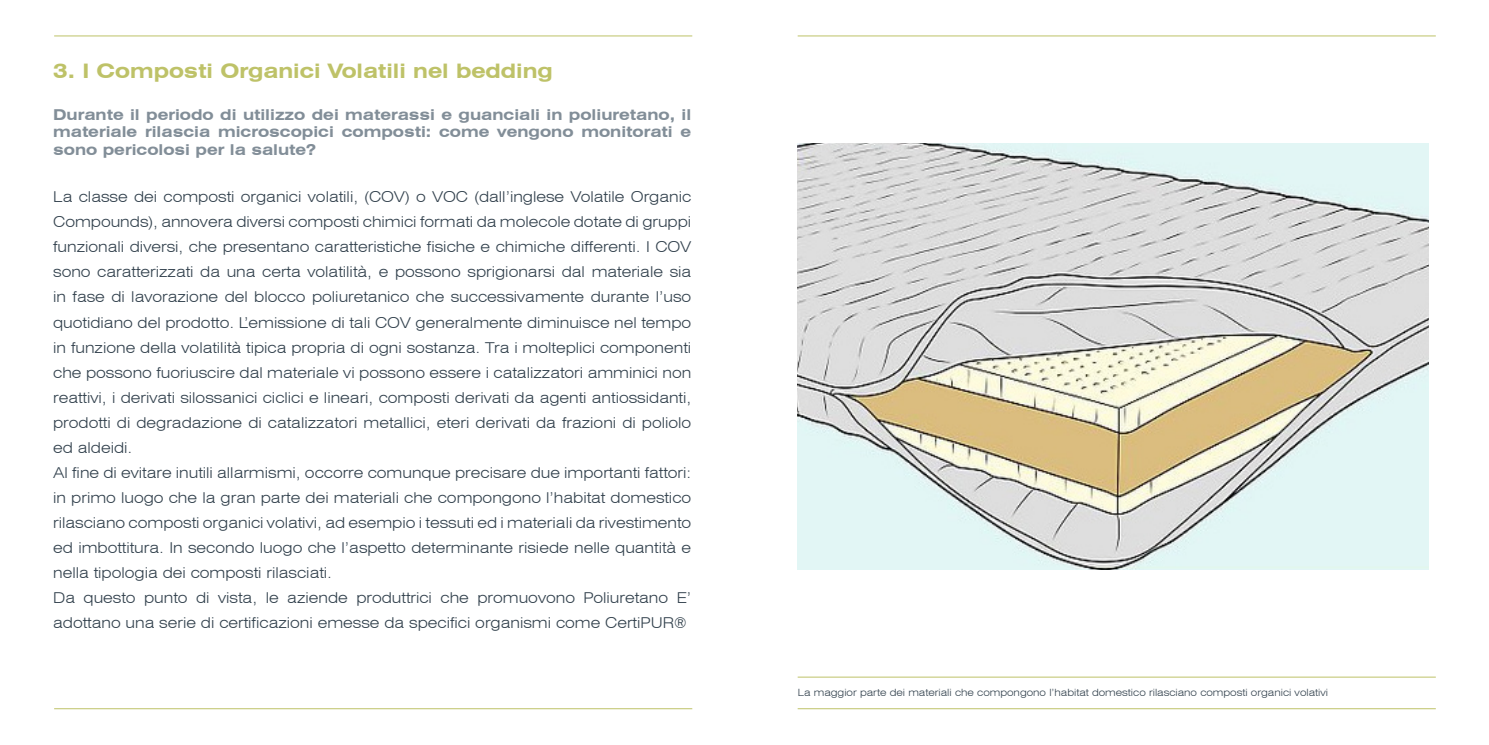
<style>
.page{position:relative;width:1489px;height:745px;background:#fff}
.page>*{position:absolute;margin:0;border:0;box-sizing:border-box;transform-origin:0 0}
.t1{font:700 expanded 20px "Swiss 721 BT";color:#bec268}
.t2{font:300 expanded 15px/25px "Swiss 721 BT";color:#32414d}
.t3{font:700 expanded 15px/17.5px "Swiss 721 BT";color:#828e98;text-align:justify}
.t4{font:300 expanded 10px "Swiss 721 BT";color:#32414d}
</style>
<div class="page">
<hr style="left:54px;top:35px;width:638px;height:1px;background:#bec268">
<hr style="left:54px;top:707px;width:638px;height:1px;background:#bec268">
<hr style="left:797px;top:35px;width:638px;height:1px;background:#bec268">
<hr style="left:797px;top:707px;width:638px;height:1px;background:#bec268">
<hr style="left:797px;top:676px;width:638px;height:1px;background:#bec268">
<img style="left:797px;top:144px;width:631px;height:425px">
<h1 class="t1" style="left:53px;top:59px;width:501px">3. I Composti Organici Volatili nel bedding</h1>
<p class="t3" style="left:53px;top:105px;width:639px">Durante il periodo di utilizzo dei materassi e guanciali in poliuretano, il materiale rilascia microscopici composti: come vengono monitorati e sono pericolosi per la salute?</p>
<p class="t2" style="left:53px;top:184px;width:639px">La classe dei composti organici volatili, (COV) o VOC (dall’inglese Volatile Organic Compounds), annovera diversi composti chimici formati da molecole dotate di gruppi funzionali diversi, che presentano caratteristiche fisiche e chimiche differenti. I COV sono caratterizzati da una certa volatilità, e possono sprigionarsi dal materiale sia in fase di lavorazione del blocco poliuretanico che successivamente durante l’uso quotidiano del prodotto. L’emissione di tali COV generalmente diminuisce nel tempo in funzione della volatilità tipica propria di ogni sostanza. Tra i molteplici componenti che possono fuoriuscire dal materiale vi possono essere i catalizzatori amminici non reattivi, i derivati silossanici ciclici e lineari, composti derivati da agenti antiossidanti, prodotti di degradazione di catalizzatori metallici, eteri derivati da frazioni di poliolo ed aldeidi.<br>Al fine di evitare inutili allarmismi, occorre comunque precisare due importanti fattori: in primo luogo che la gran parte dei materiali che compongono l’habitat domestico rilasciano composti organici volativi, ad esempio i tessuti ed i materiali da rivestimento ed imbottitura. In secondo luogo che l’aspetto determinante risiede nelle quantità e nella tipologia dei composti rilasciati.<br>Da questo punto di vista, le aziende produttrici che promuovono Poliuretano E’ adottano una serie di certificazioni emesse da specifici organismi come CertiPUR®</p>
<p class="t4" style="left:797px;top:686px;width:532px">La maggior parte dei materiali che compongono l’habitat domestico rilasciano composti organici volativi</p>
</div>
